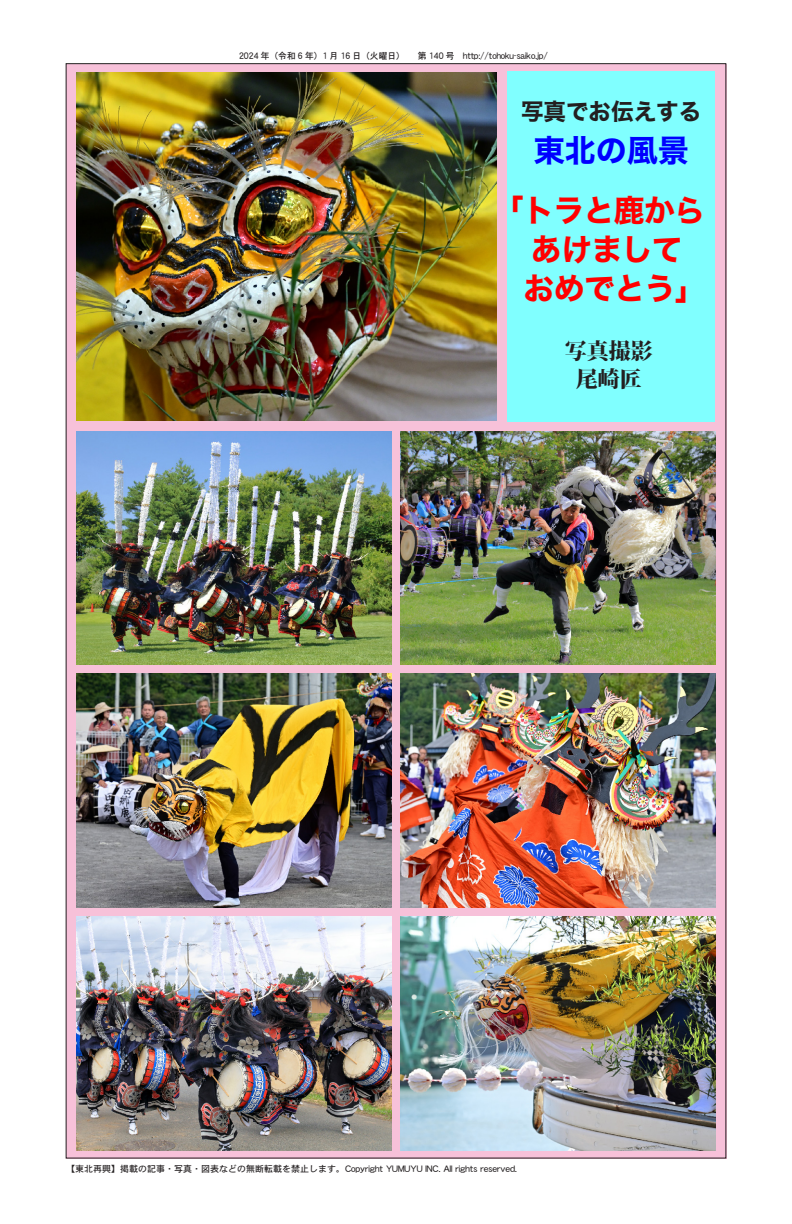
<style>
.page{position:relative;width:792px;height:1224px;background:#fff}
.page>*{position:absolute;margin:0;border:0;box-sizing:border-box;transform-origin:0 0}
.t1{font:31px "Hira Kaku Std N W7";letter-spacing:-.025em;color:#f00}
.t2{font:31px "Hira Kaku Std N W7";color:#00f}
.t3{font:23px "Hira Kaku Std N W7";color:#231f20}
.t4{font:800 22px "Koz Min Pro";color:#231f20}
.t5{font:9px "DFHS Gothic W5 MP RKSJ H";color:#231f20}
</style>
<div class="page">
<div style="left:66px;top:64px;width:660px;height:1095px;background:#f7c1d9"></div>
<img style="left:76px;top:72px;width:421px;height:348px">
<img style="left:76px;top:431px;width:315px;height:233px">
<img style="left:76px;top:674px;width:315px;height:233px">
<img style="left:76px;top:917px;width:315px;height:233px">
<img style="left:400px;top:431px;width:316px;height:233px">
<img style="left:400px;top:674px;width:316px;height:233px">
<img style="left:400px;top:917px;width:316px;height:233px">
<div style="left:507px;top:72px;width:208px;height:350px;background:#80ffff"></div>
<p class="t5" style="left:239px;top:51px;width:310px">2024 年（令和 6 年）1 月 16 日（火曜日）　　第 140 号　http://tohoku-saiko.jp/</p>
<p class="t3" style="left:521px;top:93px;width:182px">写真でお伝えする</p>
<p class="t2" style="left:534px;top:126px;width:156px">東北の風景</p>
<p class="t1" style="left:493px;top:187px;width:214px">「トラと鹿から</p>
<p class="t1" style="left:531px;top:226px;width:153px">あけまして</p>
<p class="t1" style="left:524px;top:265px;width:184px">おめでとう」</p>
<p class="t4" style="left:565px;top:335px;width:111px">写真撮影　</p>
<p class="t4" style="left:576px;top:363px;width:67px">尾崎匠</p>
<p class="t5" style="left:66px;top:1165px;width:452px">【東北再興】掲載の記事・写真・図表などの無断転載を禁止します。Copyright YUMUYU INC. All rights reserved.</p>
</div>
